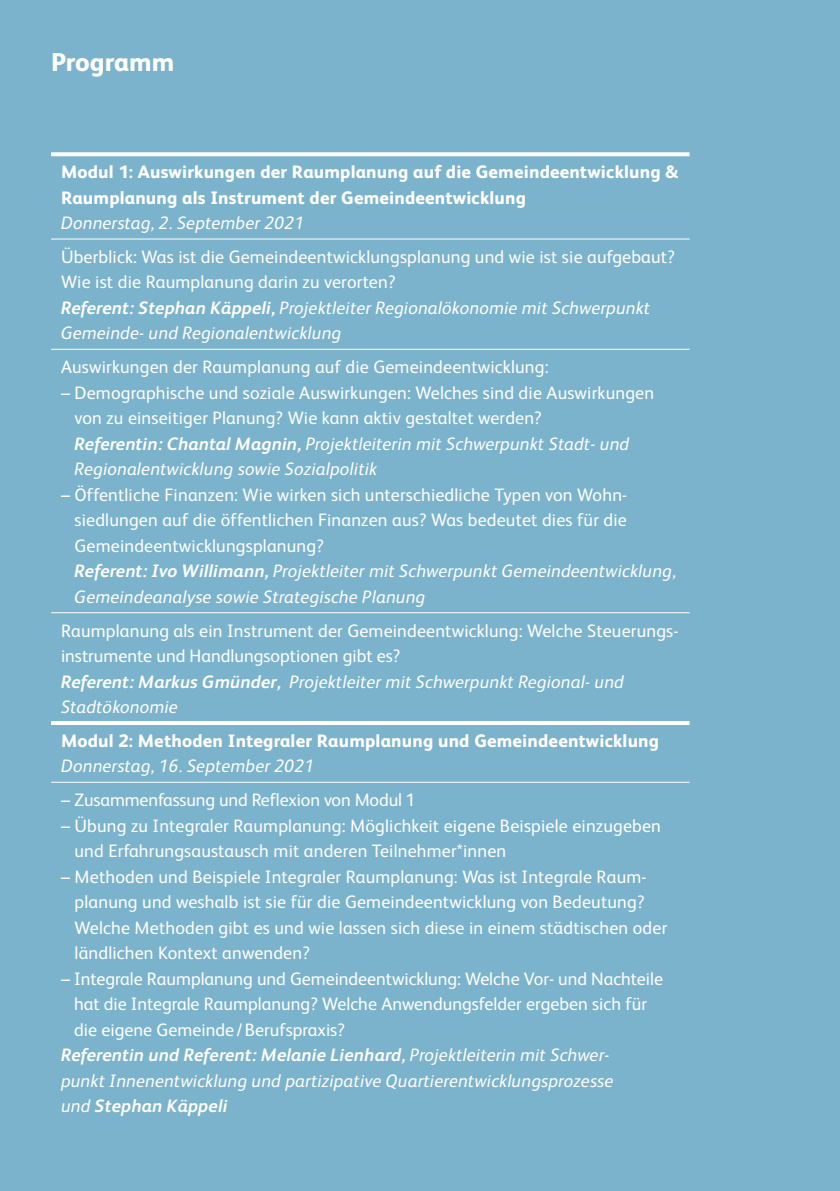
<style>
.page{position:relative;width:840px;height:1191px;background:#fff}
.page>*{position:absolute;margin:0;border:0;box-sizing:border-box;transform-origin:0 0}
.Lead_11_Regular{font:800 26px "FS Albert";letter-spacing:.005em;color:#fff}
.Lauftext_9{font:18px/25.6px "FS Albert";letter-spacing:.01em;color:#fff}
.Lauftext_9-2{font:800 18px/25.6px "FS Albert";letter-spacing:.01em;color:#fff}
.Lauftext_9-3{font:italic 18px/25.6px "FS Albert";letter-spacing:.01em;color:#fff}
.Lauftext_9-4{font:18px "FS Albert";letter-spacing:-.01em;color:#fff}
.s1{font-weight:700;font-style:italic}
.s2{font-style:italic}
.s3{font-weight:400;font-style:italic}
.s4{font-weight:700}
</style>
<div class="page">
<div style="left:0;top:0;width:839px;height:1191px;background:#7cb3cc"></div>
<svg style="left:51px;top:152px;width:638px;height:4px;background:#f5f9fb"></svg>
<hr style="left:51px;top:721px;width:638px;height:4px;background:#fff">
<hr style="left:51px;top:239px;width:638px;height:1px;background:#fff">
<hr style="left:51px;top:349px;width:638px;height:1px;background:#fff">
<hr style="left:51px;top:612px;width:638px;height:1px;background:#fff">
<hr style="left:51px;top:782px;width:638px;height:1px;background:#fff">
<p class="Lead_11_Regular" style="left:51px;top:43px;width:125px">Programm</p>
<p class="Lauftext_9-2" style="left:61px;top:158px;width:617px">Modul 1: Auswirkungen der Raumplanung auf die Gemeindeentwicklung &amp;<br>Raumplanung als Instrument der Gemeindeentwicklung</p>
<p class="Lauftext_9-3" style="left:61px;top:209px;width:245px">Donnerstag, 2. September 2021</p>
<p class="Lauftext_9" style="left:61px;top:243px;width:615px">Überblick: Was ist die Gemeindeentwicklungsplanung und wie ist sie aufgebaut?<br>Wie ist die Raumplanung darin zu verorten?<br><span class="s1">Referent: Stephan Käppeli,</span> <span class="s2">Projektleiter Regionalökonomie mit Schwerpunkt Gemeinde- und Regionalentwicklung</span></p>
<p class="Lauftext_9" style="left:61px;top:353px;width:489px">Auswirkungen der Raumplanung auf die Gemeindeentwicklung:</p>
<p class="Lauftext_9" style="left:74px;top:379px;width:580px;text-indent:-14px">– Demographische und soziale Auswirkungen: Welches sind die Auswirkungen von zu einseitiger Planung? Wie kann aktiv gestaltet werden?<br><span class="s1">Referentin: Chantal Magnin,</span> <span class="s2">Projektleiterin mit Schwerpunkt Stadt- und Regionalentwicklung sowie Sozialpolitik</span></p>
<p class="Lauftext_9" style="left:74px;top:481px;width:602px;text-indent:-14px">– Öffentliche Finanzen: Wie wirken sich unterschiedliche Typen von Wohn&shy;siedlungen auf die öffentlichen Finanzen aus? Was bedeutet dies für die Gemeindeentwicklungsplanung?<br><span class="s1">Referent: Ivo Willimann,</span> <span class="s2">Projektleiter mit Schwerpunkt Gemeindeentwicklung, Gemeindeanalyse sowie Strategische Planung</span></p>
<p class="Lauftext_9" style="left:61px;top:616px;width:618px">Raumplanung als ein Instrument der Gemeindeentwicklung: Welche Steuerungs&shy;instrumente und Handlungsoptionen gibt es?<br><span class="s1">Referent: Markus Gmünder,</span> <span class="s2">Projektleiter mit Schwerpunkt Regional- und Stadtökonomie</span></p>
<p class="Lauftext_9-2" style="left:61px;top:727px;width:599px">Modul 2: Methoden Integraler Raumplanung und Gemeindeentwicklung<br><span class="s3">Donnerstag, 16. September 2021</span></p>
<p class="Lauftext_9-4" style="left:61px;top:788px;width:356px">– Zusammenfassung und Reflexion von Modul 1</p>
<p class="Lauftext_9" style="left:74px;top:811px;width:587px;text-indent:-14px">– Übung zu Integraler Raumplanung: Möglichkeit eigene Beispiele einzugeben und Erfahrungsaustausch mit anderen Teilnehmer*innen</p>
<p class="Lauftext_9" style="left:74px;top:862px;width:594px;text-indent:-14px">– Methoden und Beispiele Integraler Raumplanung: Was ist Integrale Raum&shy;planung und weshalb ist sie für die Gemeindeentwicklung von Bedeutung?<br>Welche Methoden gibt es und wie lassen sich diese in einem städtischen oder ländlichen Kontext anwenden?</p>
<p class="Lauftext_9" style="left:74px;top:964px;width:590px;text-indent:-13px">– Integrale Raumplanung und Gemeindeentwicklung: Welche Vor- und Nachteile hat die Integrale Raumplanung? Welche Anwendungsfelder ergeben sich für die eigene Gemeinde /Berufspraxis?</p>
<p class="Lauftext_9-3" style="left:61px;top:1041px;width:553px"><span class="s4">Referentin und Referent: Melanie Lienhard,</span> Projektleiterin mit Schwer&shy;punkt Innenentwicklung und partizipative Quartierentwicklungsprozesse und <span class="s4">Stephan Käppeli</span></p>
</div>
